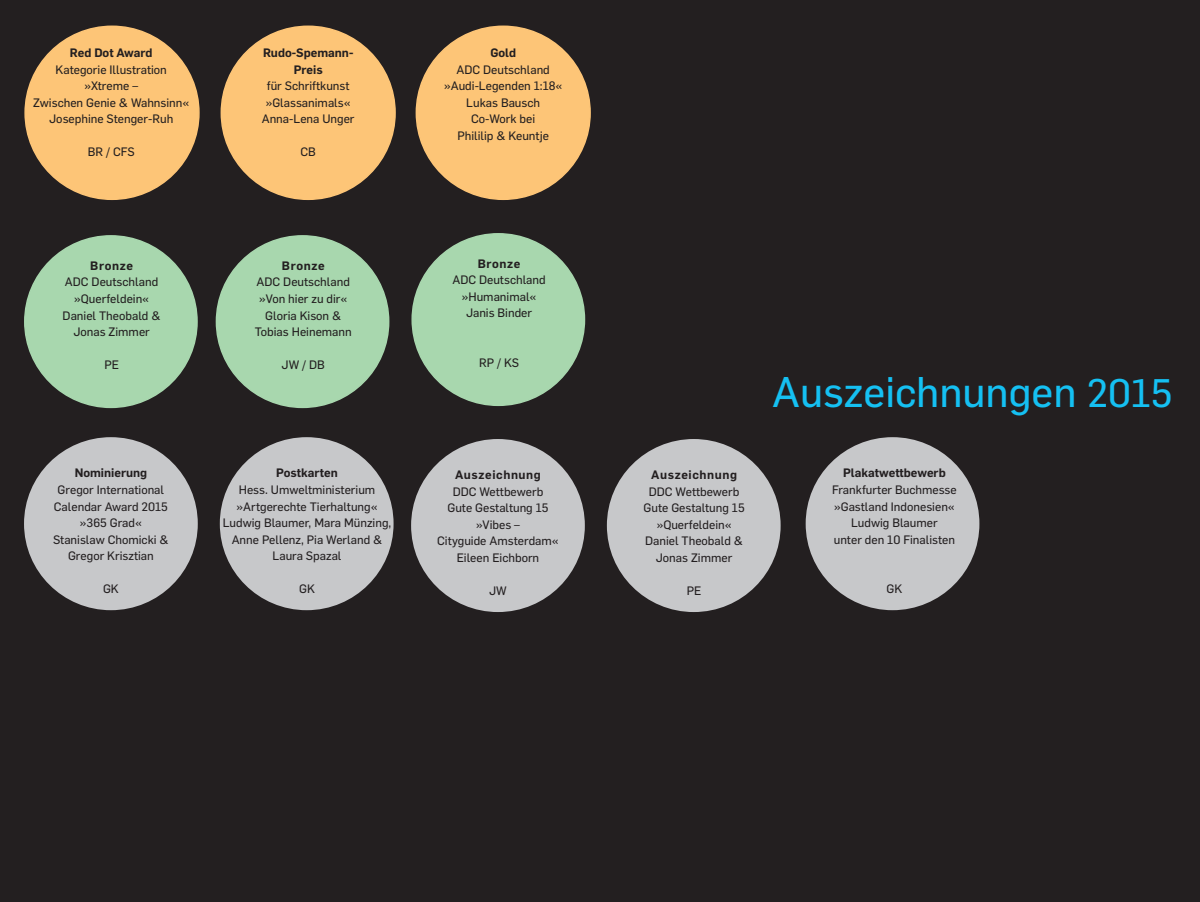
<style>
.page{position:relative;width:1200px;height:902px;background:#fff}
.page>*{position:absolute;margin:0;border:0;box-sizing:border-box;transform-origin:0 0}
.t1{font:42px "Flama Basic";color:#15c0f2}
.t2{font:12px/16.5px "Flama Basic";color:#231f20;text-align:center}
.t3{font:600 12px "Flama";color:#231f20}
.t4{font:600 12px "Flama";letter-spacing:.05em;color:#231f20}
.s1{font-size:39px}
</style>
<div class="page">
<div style="left:0;top:0;width:1199px;height:901px;background:#231f20"></div>
<div style="left:25px;top:26px;width:174px;height:173px;background:#fdc577;border-radius:50%"></div>
<div style="left:25px;top:236px;width:172px;height:171px;background:#a8d7ae;border-radius:50%"></div>
<div style="left:221px;top:26px;width:174px;height:173px;background:#fdc577;border-radius:50%"></div>
<div style="left:24px;top:437px;width:174px;height:173px;background:#c7c8ca;border-radius:50%"></div>
<div style="left:220px;top:437px;width:173px;height:173px;background:#c7c8ca;border-radius:50%"></div>
<div style="left:411px;top:439px;width:173px;height:173px;background:#c7c8ca;border-radius:50%"></div>
<div style="left:606px;top:439px;width:174px;height:173px;background:#c7c8ca;border-radius:50%"></div>
<div style="left:416px;top:26px;width:174px;height:173px;background:#fdc577;border-radius:50%"></div>
<div style="left:216px;top:236px;width:172px;height:171px;background:#a8d7ae;border-radius:50%"></div>
<div style="left:412px;top:234px;width:172px;height:171px;background:#a8d7ae;border-radius:50%"></div>
<div style="left:805px;top:437px;width:174px;height:173px;background:#c7c8ca;border-radius:50%"></div>
<p class="t3" style="left:70px;top:44px;width:84px">Red Dot Award</p>
<p class="t2" style="left:56px;top:61px;width:113px">Kategorie Illustration</p>
<p class="t2" style="left:84px;top:77px;width:55px">»Xtreme –</p>
<p class="t2" style="left:33px;top:94px;width:157px">Zwischen Genie &amp; Wahnsinn«</p>
<p class="t2" style="left:49px;top:110px;width:125px">Josephine Stenger-Ruh</p>
<p class="t2" style="left:88px;top:143px;width:48px">BR / CFS</p>
<p class="t3" style="left:263px;top:44px;width:92px">Rudo-Spemann-</p>
<p class="t3" style="left:293px;top:61px;width:31px">Preis</p>
<p class="t2" style="left:267px;top:77px;width:84px">für Schriftkunst</p>
<p class="t2" style="left:266px;top:94px;width:86px">»Glassanimals«</p>
<p class="t2" style="left:262px;top:110px;width:94px">Anna-Lena Unger</p>
<p class="t2" style="left:300px;top:143px;width:17px">CB</p>
<p class="t3" style="left:90px;top:257px;width:44px">Bronze</p>
<p class="t2" style="left:65px;top:273px;width:95px">ADC Deutschland</p>
<p class="t2" style="left:74px;top:290px;width:76px">»Querfeldein«</p>
<p class="t2" style="left:63px;top:306px;width:99px">Daniel Theobald &amp;</p>
<p class="t2" style="left:73px;top:323px;width:78px">Jonas Zimmer</p>
<p class="t2" style="left:104px;top:356px;width:16px">PE</p>
<p class="t3" style="left:75px;top:464px;width:74px">Nominierung</p>
<p class="t2" style="left:58px;top:480px;width:108px">Gregor International</p>
<p class="t2" style="left:54px;top:497px;width:116px">Calendar Award 2015</p>
<p class="t2" style="left:80px;top:513px;width:63px">»365 Grad«</p>
<p class="t2" style="left:53px;top:530px;width:117px">Stanislaw Chomicki &amp;</p>
<p class="t2" style="left:68px;top:546px;width:87px">Gregor Krisztian</p>
<p class="t2" style="left:103px;top:579px;width:17px">GK</p>
<p class="t3" style="left:282px;top:257px;width:44px">Bronze</p>
<p class="t2" style="left:256px;top:273px;width:95px">ADC Deutschland</p>
<p class="t2" style="left:259px;top:290px;width:90px">»Von hier zu dir«</p>
<p class="t2" style="left:265px;top:306px;width:78px">Gloria Kison &amp;</p>
<p class="t2" style="left:255px;top:323px;width:98px">Tobias Heinemann</p>
<p class="t2" style="left:281px;top:356px;width:45px">JW / DB</p>
<p class="t3" style="left:276px;top:464px;width:63px">Postkarten</p>
<p class="t2" style="left:239px;top:480px;width:138px">Hess. Umweltministerium</p>
<p class="t2" style="left:236px;top:497px;width:142px">»Artgerechte Tierhaltung«</p>
<p class="t2" style="left:223px;top:513px;width:170px">Ludwig Blaumer, Mara Münzing,<br>Anne Pellenz, Pia Werland &amp;<br>Laura Spazal</p>
<p class="t2" style="left:299px;top:579px;width:17px">GK</p>
<p class="t3" style="left:490px;top:44px;width:27px">Gold</p>
<p class="t2" style="left:456px;top:61px;width:95px">ADC Deutschland</p>
<p class="t2" style="left:444px;top:77px;width:120px">»Audi-Legenden 1:18«</p>
<p class="t2" style="left:466px;top:94px;width:75px">Lukas Bausch</p>
<p class="t2" style="left:471px;top:110px;width:65px">Co-Work bei</p>
<p class="t2" style="left:457px;top:127px;width:93px">Phililip &amp; Keuntje</p>
<p class="t3" style="left:477px;top:255px;width:44px">Bronze</p>
<p class="t2" style="left:452px;top:271px;width:95px">ADC Deutschland</p>
<p class="t2" style="left:461px;top:287px;width:76px">»Humanimal«</p>
<p class="t2" style="left:466px;top:304px;width:68px">Janis Binder</p>
<p class="t2" style="left:479px;top:353px;width:41px">RP / KS</p>
<p class="t4" style="left:455px;top:466px;width:87px">Auszeichnung</p>
<p class="t2" style="left:452px;top:482px;width:92px">DDC Wettbewerb</p>
<p class="t2" style="left:447px;top:499px;width:102px">Gute Gestaltung 15</p>
<p class="t2" style="left:476px;top:515px;width:45px">»Vibes –</p>
<p class="t2" style="left:437px;top:532px;width:123px">Cityguide Amsterdam«</p>
<p class="t2" style="left:456px;top:548px;width:84px">Eileen Eichborn</p>
<p class="t2" style="left:489px;top:581px;width:19px">JW</p>
<p class="t4" style="left:651px;top:466px;width:87px">Auszeichnung</p>
<p class="t2" style="left:648px;top:482px;width:92px">DDC Wettbewerb</p>
<p class="t2" style="left:643px;top:499px;width:102px">Gute Gestaltung 15</p>
<p class="t2" style="left:656px;top:515px;width:76px">»Querfeldein«</p>
<p class="t2" style="left:645px;top:532px;width:99px">Daniel Theobald &amp;</p>
<p class="t2" style="left:655px;top:548px;width:78px">Jonas Zimmer</p>
<p class="t2" style="left:686px;top:581px;width:16px">PE</p>
<p class="t1" style="left:772px;top:362px;width:401px">Auszeichnungen <span class="s1">2015</span></p>
<p class="t3" style="left:842px;top:464px;width:104px">Plakatwettbewerb</p>
<p class="t2" style="left:831px;top:480px;width:126px">Frankfurter Buchmesse</p>
<p class="t2" style="left:833px;top:497px;width:122px">»Gastland Indonesien«</p>
<p class="t2" style="left:850px;top:513px;width:88px">Ludwig Blaumer</p>
<p class="t2" style="left:833px;top:530px;width:123px">unter den 10 Finalisten</p>
<p class="t2" style="left:886px;top:579px;width:17px">GK</p>
</div>
